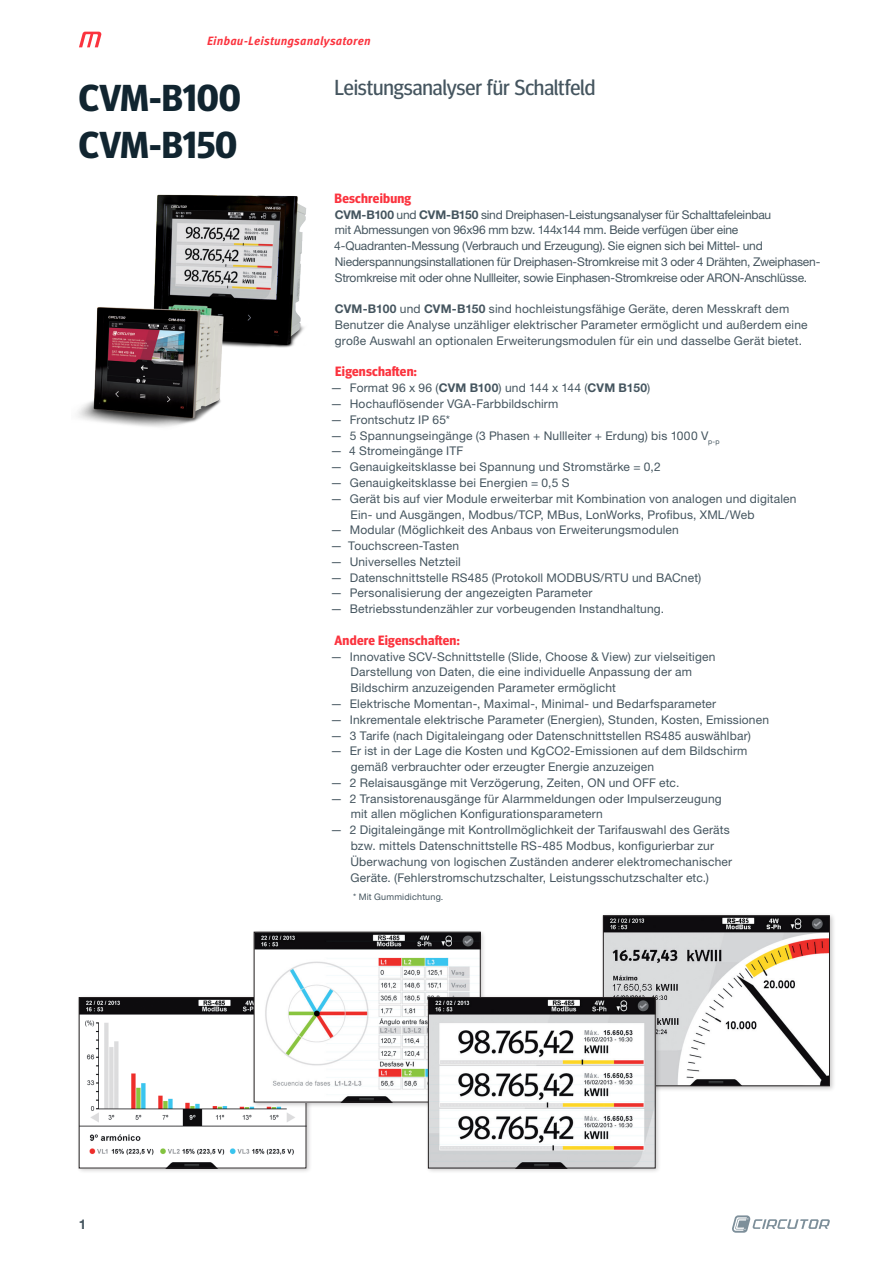
<style>
.page{position:relative;width:893px;height:1263px;background:#fff}
.page>*{position:absolute;margin:0;border:0;box-sizing:border-box;transform-origin:0 0}
.NombreEquipo_1{font:700 37.5px "Meta Head OT";letter-spacing:-.01em;color:#112530}
.Descripcion_1{font:21.75px "Meta Head OT";letter-spacing:-.005em;color:#45555f}
.Titulo_M{font:700 13.5px "Meta Head OT";letter-spacing:.02em;color:#fb333e}
.t1{font:700 13.5px "Helvetica Neue LT Std";color:#45555f}
.TextoSeguido{font:12px/15.8px "Helvetica Neue LT Std";letter-spacing:.015em;color:#45555f}
.TextoSeguido-2{font:12px/15.8px "Helvetica Neue LT Std";letter-spacing:-.015em;color:#45555f}
.t2{font:italic 700 12px "Meta Pro";letter-spacing:.01em;color:#fb333e}
.TextoTablas{font:9px "Helvetica Neue LT Std";letter-spacing:.02em;color:#45555f}
.s1{font-weight:700}
</style>
<div class="page">
<svg style="left:732px;top:1215px;width:98px;height:18px"></svg>
<svg style="left:79px;top:32px;width:23px;height:15px"></svg>
<img style="left:154px;top:194px;width:153px;height:154px">
<img style="left:77px;top:292px;width:151px;height:135px">
<div style="left:76px;top:994px;width:236px;height:180px;background:#231f20;opacity:.25"></div>
<img style="left:81px;top:999px;width:223px;height:167px">
<div style="left:79px;top:997px;width:227px;height:171px;border:1px solid #231f20"></div>
<div style="left:251px;top:929px;width:236px;height:179px;background:#231f20;opacity:.25"></div>
<img style="left:256px;top:934px;width:222px;height:166px">
<div style="left:254px;top:932px;width:226px;height:170px;border:1px solid #231f20"></div>
<div style="left:600px;top:912px;width:236px;height:180px;background:#231f20;opacity:.25"></div>
<img style="left:605px;top:918px;width:223px;height:166px">
<div style="left:603px;top:916px;width:227px;height:170px;border:1px solid #231f20"></div>
<div style="left:425px;top:994px;width:236px;height:180px;background:#231f20;opacity:.25"></div>
<img style="left:430px;top:999px;width:223px;height:167px">
<div style="left:428px;top:997px;width:227px;height:171px;border:1px solid #231f20"></div>
<p class="t2" style="left:207px;top:32px;width:165px">Einbau-Leistungsanalysatoren</p>
<p class="Descripcion_1" style="left:335px;top:74px;width:262px">Leistungsanalyser für Schaltfeld</p>
<p class="NombreEquipo_1" style="left:79px;top:75px;width:164px">CVM-B100</p>
<p class="NombreEquipo_1" style="left:79px;top:123px;width:160px">CVM-B150</p>
<p class="Titulo_M" style="left:335px;top:190px;width:78px">Beschreibung</p>
<p class="TextoSeguido-2" style="left:334px;top:206px;width:488px"><span class="s1">CVM-B100</span> und <span class="s1">CVM-B150</span> sind Dreiphasen-Leistungsanalyser für Schalttafeleinbau<br>mit Abmessungen von 96x96 mm bzw. 144x144 mm. Beide verfügen über eine 4-Quadranten-Messung (Verbrauch und Erzeugung). Sie eignen sich bei Mittel- und Niederspannungsinstallationen für Dreiphasen-Stromkreise mit 3 oder 4 Drähten, Zweiphasen-Stromkreise mit oder ohne Nullleiter, sowie Einphasen-Stromkreise oder ARON-Anschlüsse.</p>
<p class="TextoSeguido" style="left:335px;top:301px;width:474px"><span class="s1">CVM-B100</span> und <span class="s1">CVM-B150</span> sind hochleistungsfähige Geräte, deren Messkraft dem<br>Benutzer die Analyse unzähliger elektrischer Parameter ermöglicht und außerdem eine große Auswahl an optionalen Erweiterungsmodulen für ein und dasselbe Gerät bietet.</p>
<p class="Titulo_M" style="left:335px;top:364px;width:83px">Eigenschaften:</p>
<p class="TextoSeguido" style="left:330px;top:380px;width:321px">— Format 96 x 96 (<span class="s1">CVM B100</span>) und 144 x 144 (<span class="s1">CVM B150</span>)</p>
<p class="TextoSeguido" style="left:330px;top:396px;width:230px">— Hochauflösender VGA-Farbbildschirm</p>
<p class="TextoSeguido" style="left:330px;top:411px;width:121px">— Frontschutz IP 65*</p>
<p class="TextoSeguido" style="left:330px;top:427px;width:391px">— 5 Spannungseingänge (3 Phasen + Nullleiter + Erdung) bis 1000 V<sub>p-p</sub></p>
<p class="TextoSeguido" style="left:330px;top:443px;width:134px">— 4 Stromeingänge ITF</p>
<p class="TextoSeguido" style="left:330px;top:459px;width:332px">— Genauigkeitsklasse bei Spannung und Stromstärke = 0,2</p>
<p class="TextoSeguido" style="left:330px;top:475px;width:241px">— Genauigkeitsklasse bei Energien = 0,5 S</p>
<p class="TextoSeguido" style="left:351px;top:490px;width:447px;text-indent:-20px">— Gerät bis auf vier Module erweiterbar mit Kombination von analogen und digitalen<br>Ein- und Ausgängen, Modbus/TCP, MBus, LonWorks, Profibus, XML/Web</p>
<p class="TextoSeguido" style="left:330px;top:522px;width:350px">— Modular (Möglichkeit des Anbaus von Erweiterungsmodulen</p>
<p class="TextoSeguido" style="left:330px;top:538px;width:130px">— Touchscreen-Tasten</p>
<p class="TextoSeguido" style="left:330px;top:553px;width:132px">— Universelles Netzteil</p>
<p class="TextoSeguido" style="left:330px;top:569px;width:372px">— Datenschnittstelle RS485 (Protokoll MODBUS/RTU und BACnet)</p>
<p class="TextoSeguido" style="left:330px;top:585px;width:263px">— Personalisierung der angezeigten Parameter</p>
<p class="TextoSeguido" style="left:330px;top:601px;width:335px">— Betriebsstundenzähler zur vorbeugenden Instandhaltung.</p>
<p class="Titulo_M" style="left:335px;top:632px;width:127px">Andere Eigenschaften:</p>
<p class="TextoSeguido" style="left:351px;top:648px;width:366px;text-indent:-20px">— Innovative SCV-Schnittstelle (Slide, Choose &amp; View) zur vielseitigen<br>Darstellung von Daten, die eine individuelle Anpassung der am<br>Bildschirm anzuzeigenden Parameter ermöglicht</p>
<p class="TextoSeguido" style="left:330px;top:696px;width:387px">— Elektrische Momentan-, Maximal-, Minimal- und Bedarfsparameter</p>
<p class="TextoSeguido" style="left:330px;top:711px;width:440px">— Inkrementale elektrische Parameter (Energien), Stunden, Kosten, Emissionen</p>
<p class="TextoSeguido" style="left:330px;top:727px;width:422px">— 3 Tarife (nach Digitaleingang oder Datenschnittstellen RS485 auswählbar)</p>
<p class="TextoSeguido" style="left:351px;top:743px;width:398px;text-indent:-20px">— Er ist in der Lage die Kosten und KgCO2-Emissionen auf dem Bildschirm gemäß verbrauchter oder erzeugter Energie anzuzeigen</p>
<p class="TextoSeguido" style="left:330px;top:774px;width:350px">— 2 Relaisausgänge mit Verzögerung, Zeiten, ON und OFF etc.</p>
<p class="TextoSeguido" style="left:351px;top:790px;width:372px;text-indent:-20px">— 2 Transistorenausgänge für Alarmmeldungen oder Impulserzeugung mit allen möglichen Konfigurationsparametern</p>
<p class="TextoSeguido" style="left:350px;top:822px;width:383px;text-indent:-20px">— 2 Digitaleingänge mit Kontrollmöglichkeit der Tarifauswahl des Geräts bzw. mittels Datenschnittstelle RS-485 Modbus, konfigurierbar zur Überwachung von logischen Zuständen anderer elektromechanischer Geräte. (Fehlerstromschutzschalter, Leistungsschutzschalter etc.)</p>
<p class="t1" style="left:79px;top:1216px;width:9px">1</p>
<p class="TextoTablas" style="left:353px;top:891px;width:92px">* Mit Gummidichtung.</p>
</div>
